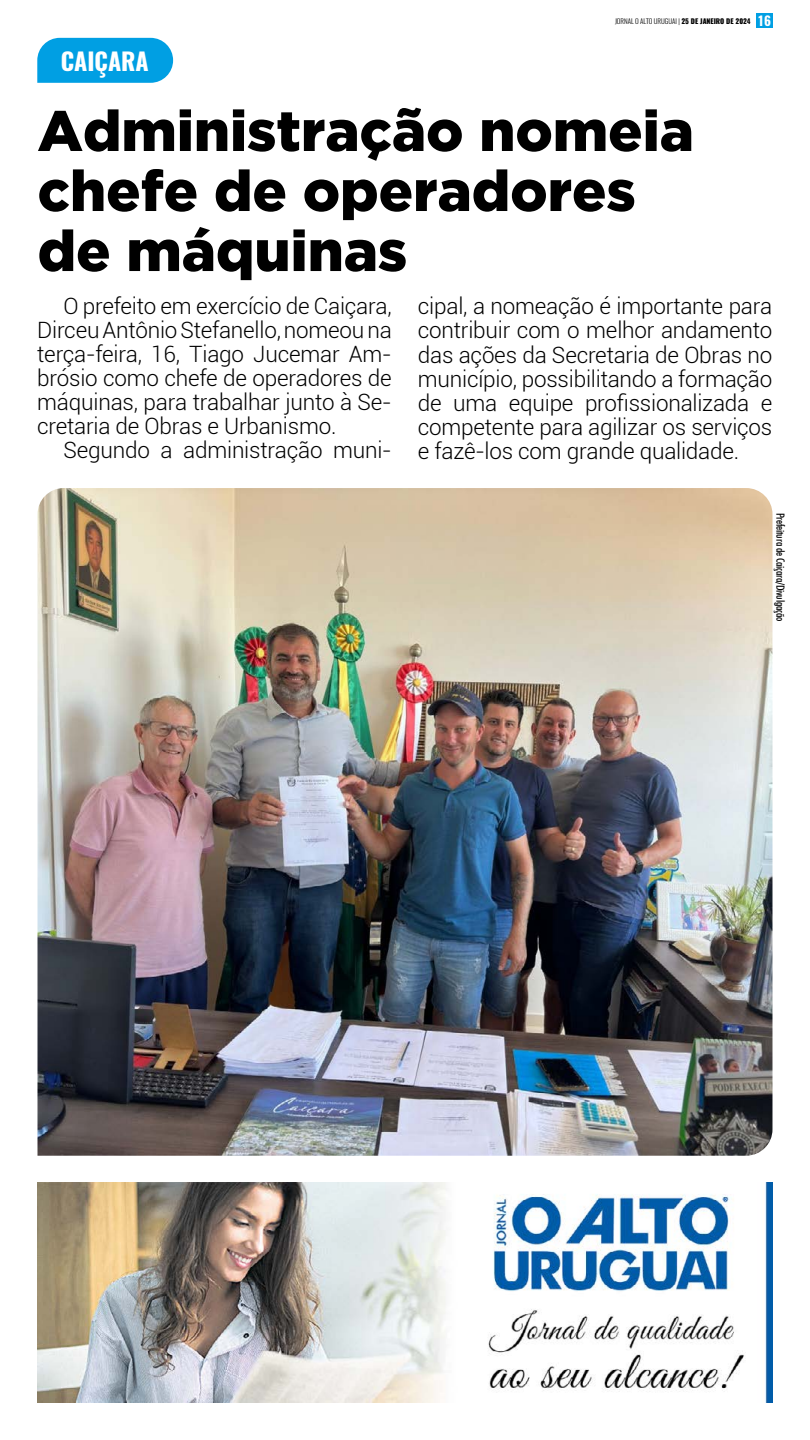
<style>
.page{position:relative;width:810px;height:1440px;background:#fff}
.page>*{position:absolute;margin:0;border:0;box-sizing:border-box;transform-origin:0 0}
.t1{font:900 57px/60px "Gotham";color:#000}
.t2{font:700 24px "Oswald";color:#fff}
.t3{font:300 22.5px/24px "Roboto";letter-spacing:-.01em;color:#000;text-align:justify}
.t4{font:500 condensed 11.25px "Futura BT";letter-spacing:-.02em;color:#000}
.t5{font:300 6.98px "Oswald";color:#000}
.s1{font-weight:800}
.s2{font-weight:700;font-size:12.9px;color:#fff}
</style>
<div class="page">
<div style="left:756px;top:13px;width:16px;height:14px;background:#009fe3"></div>
<img style="left:38px;top:1182px;width:734px;height:220px">
<svg style="left:37px;top:38px;width:136px;height:45px;background:#0ea4e4"></svg>
<img style="left:38px;top:488px;width:734px;height:668px">
<p class="t5" style="left:615px;top:16px;width:158px">JORNAL O ALTO URUGUAI | <span class="s1">25 DE JANEIRO DE 2024</span> <span class="s2">16</span></p>
<p class="t2" style="left:61px;top:45px;width:90px">CAIÇARA</p>
<h1 class="t1" style="left:38px;top:99px;width:658px">Administração nomeia chefe de operadores de máquinas</h1>
<p class="t3" style="left:37px;top:294px;width:356px;text-indent:26px">O prefeito em exercício de Caiçara, Dirceu Antônio Stefanello, nomeou na terça-feira, 16, Tiago Jucemar Am&shy;brósio como chefe de operadores de máquinas, para trabalhar junto à Se&shy;cretaria de Obras e Urbanismo.</p>
<p class="t3" style="left:64px;top:438px;width:330px">Segundo a administração muni-</p>
<p class="t3" style="left:418px;top:294px;width:356px">cipal, a nomeação é importante para contribuir com o melhor andamento das ações da Secretaria de Obras no município, possibilitando a formação de uma equipe profissionalizada e competente para agilizar os serviços e fazê-los com grande qualidade.</p>
<p class="t4" style="left:787px;top:513px;width:110px;rotate:90deg">Prefeitura de Caiçara/Divulgação</p>
</div>
